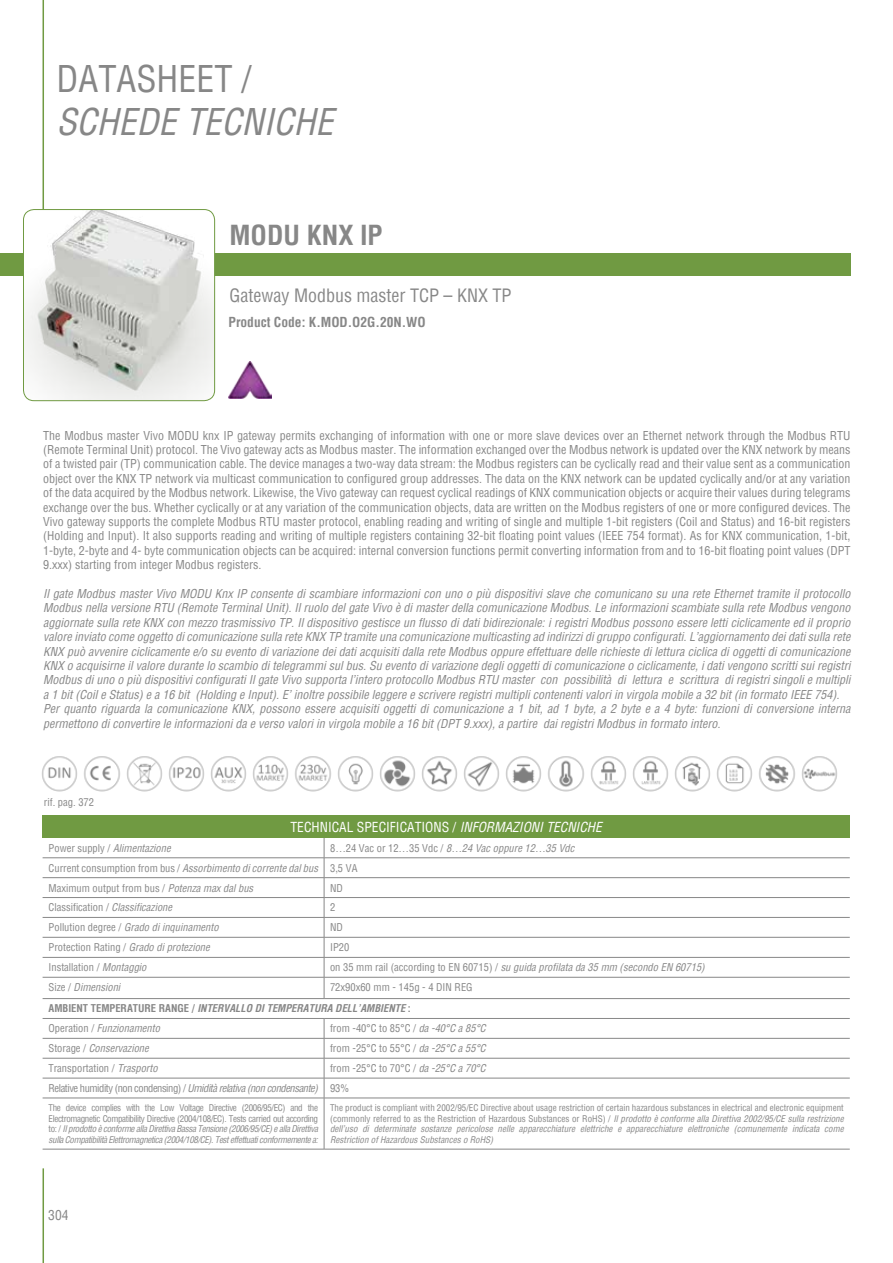
<style>
.page{position:relative;width:893px;height:1263px;background:#fff}
.page>*{position:absolute;margin:0;border:0;box-sizing:border-box;transform-origin:0 0}
.t1{font:italic condensed 36px "Helvetica";color:#878787}
.t2{font:condensed 36px "Helvetica";color:#878787}
.t3{font:700 condensed 27px "Helvetica";color:#878787}
.t4{font:condensed 18px "Helvetica";color:#878787}
.t5{font:condensed 13.5px "Helvetica";color:#fff}
.t6{font:700 condensed 13.5px "Helvetica";color:#878787}
.t7{font:condensed 13.5px "Helvetica";color:#878787}
.t8{font:italic condensed 12px/14.4px "Helvetica";color:#878787}
.t9{font:condensed 12px/14.4px "Helvetica";color:#878787;text-align:justify}
.t10{font:condensed 10.5px/20px "Helvetica";color:#878787}
.t11{font:italic condensed 10.5px "Helvetica";color:#878787}
.t12{font:condensed 10.5px/20px "Helvetica";letter-spacing:-.04em;color:#878787}
.t13{font:italic 700 condensed 10.5px/21.3px "Helvetica";color:#878787}
.t14{font:italic condensed 9px/10.8px "Helvetica";letter-spacing:-.02em;color:#878787;text-align:justify}
.s1{font-style:italic}
.s2{font-style:normal}
.s3{font-weight:400;font-style:normal}
</style>
<div class="page">
<hr style="left:43px;top:1168px;width:1px;height:95px;background:#709a42">
<div style="left:0;top:253px;width:850px;height:22px;background:#709a42"></div>
<hr style="left:43px;top:0;width:1px;height:264px;background:#709a42">
<img style="left:23px;top:210px;width:192px;height:191px">
<div style="left:23px;top:209px;width:192px;height:192px;border:1px solid #709a42;border-radius:11px"></div>
<img style="left:42px;top:756px;width:795px;height:36px">
<img style="left:229px;top:361px;width:42px;height:37px">
<div style="left:43px;top:816px;width:807px;height:22px;background:#709a42"></div>
<hr style="left:43px;top:857px;width:281px;height:1px;background:#878787">
<hr style="left:324px;top:857px;width:526px;height:1px;background:#878787">
<hr style="left:43px;top:877px;width:281px;height:1px;background:#878787">
<hr style="left:324px;top:877px;width:526px;height:1px;background:#878787">
<hr style="left:43px;top:897px;width:281px;height:1px;background:#878787">
<hr style="left:324px;top:897px;width:526px;height:1px;background:#878787">
<hr style="left:43px;top:917px;width:281px;height:1px;background:#878787">
<hr style="left:324px;top:917px;width:526px;height:1px;background:#878787">
<hr style="left:43px;top:937px;width:281px;height:1px;background:#878787">
<hr style="left:324px;top:937px;width:526px;height:1px;background:#878787">
<hr style="left:43px;top:957px;width:281px;height:1px;background:#878787">
<hr style="left:324px;top:957px;width:526px;height:1px;background:#878787">
<hr style="left:43px;top:977px;width:281px;height:1px;background:#878787">
<hr style="left:324px;top:977px;width:526px;height:1px;background:#878787">
<svg style="left:324px;top:838px;width:1px;height:160px"></svg>
<hr style="left:43px;top:998px;width:281px;height:1px;background:#878787">
<hr style="left:324px;top:998px;width:526px;height:1px;background:#878787">
<hr style="left:43px;top:1018px;width:281px;height:1px;background:#878787">
<hr style="left:324px;top:1018px;width:526px;height:1px;background:#878787">
<hr style="left:43px;top:1038px;width:281px;height:1px;background:#878787">
<hr style="left:324px;top:1038px;width:526px;height:1px;background:#878787">
<hr style="left:43px;top:1058px;width:281px;height:1px;background:#878787">
<hr style="left:324px;top:1058px;width:526px;height:1px;background:#878787">
<hr style="left:43px;top:1078px;width:281px;height:1px;background:#878787">
<hr style="left:324px;top:1078px;width:526px;height:1px;background:#878787">
<svg style="left:324px;top:1019px;width:1px;height:79px"></svg>
<hr style="left:43px;top:1098px;width:281px;height:1px;background:#878787">
<hr style="left:324px;top:1098px;width:526px;height:1px;background:#878787">
<hr style="left:324px;top:1098px;width:1px;height:51px;background:#878787">
<hr style="left:43px;top:1149px;width:281px;height:1px;background:#878787">
<hr style="left:324px;top:1149px;width:526px;height:1px;background:#878787">
<h1 class="t2" style="left:56px;top:55px;width:197px">DATASHEET /</h1>
<h1 class="t1" style="left:56px;top:99px;width:279px">SCHEDE TECNICHE</h1>
<h2 class="t3" style="left:230px;top:217px;width:155px">MODU KNX IP</h2>
<h3 class="t4" style="left:230px;top:283px;width:283px">Gateway Modbus master TCP – KNX TP</h3>
<p class="t6" style="left:229px;top:313px;width:199px">Product Code: K.MOD.O2G.20N.WO</p>
<p class="t9" style="left:43px;top:428px;width:809px">The Modbus master Vivo MODU knx IP gateway permits exchanging of information with one or more slave devices over an Ethernet network through the Modbus RTU (Remote Terminal Unit) protocol. The Vivo gateway acts as Modbus master. The information exchanged over the Modbus network is updated over the KNX network by means of a twisted pair (TP) communication cable. The device manages a two-way data stream: the Modbus registers can be cyclically read and their value sent as a communication object over the KNX TP network via multicast communication to configured group addresses. The data on the KNX network can be updated cyclically and/or at any variation of the data acquired by the Modbus network. Likewise, the Vivo gateway can request cyclical readings of KNX communication objects or acquire their values during telegrams exchange over the bus. Whether cyclically or at any variation of the communication objects, data are written on the Modbus registers of one or more configured devices. The Vivo gateway supports the complete Modbus RTU master protocol, enabling reading and writing of single and multiple 1-bit registers (Coil and Status) and 16-bit registers (Holding and Input). It also supports reading and writing of multiple registers containing 32-bit floating point values (IEEE 754 format). As for KNX communication, 1-bit, 1-byte, 2-byte and 4- byte communication objects can be acquired: internal conversion functions permit converting information from and to 16-bit floating point values (DPT 9.xxx) starting from integer Modbus registers.</p>
<p class="t8" style="left:43px;top:586px;width:809px">Il gate Modbus master Vivo MODU Knx IP consente di scambiare informazioni con uno o più dispositivi slave che comunicano su una rete Ethernet tramite il protocollo Modbus nella versione RTU (Remote Terminal Unit). Il ruolo del gate Vivo è di master della comunicazione Modbus. Le informazioni scambiate sulla rete Modbus vengono aggiornate sulla rete KNX con mezzo trasmissivo TP. Il dispositivo gestisce un flusso di dati bidirezionale: i registri Modbus possono essere letti ciclicamente ed il proprio valore inviato come oggetto di comunicazione sulla rete KNX TP tramite una comunicazione multicasting ad indirizzi di gruppo configurati. L’aggiornamento dei dati sulla rete KNX può avvenire ciclicamente e/o su evento di variazione dei dati acquisiti dalla rete Modbus oppure effettuare delle richieste di lettura ciclica di oggetti di comunicazione KNX o acquisirne il valore durante lo scambio di telegrammi sul bus. Su evento di variazione degli oggetti di comunicazione o ciclicamente, i dati vengono scritti sui registri Modbus di uno o più dispositivi configurati Il gate Vivo supporta l’intero protocollo Modbus RTU master con possibilità di lettura e scrittura di registri singoli e multipli a 1 bit (Coil e Status) e a 16 bit (Holding e Input). E’ inoltre possibile leggere e scrivere registri multipli contenenti valori in virgola mobile a 32 bit (in formato IEEE 754).<br>Per quanto riguarda la comunicazione KNX, possono essere acquisiti oggetti di comunicazione a 1 bit, ad 1 byte, a 2 byte e a 4 byte: funzioni di conversione interna permettono di convertire le informazioni da e verso valori in virgola mobile a 16 bit (DPT 9.xxx), a partire dai registri Modbus in formato intero.</p>
<p class="t10" style="left:44px;top:792px;width:52px">rif. pag. 372</p>
<p class="t5" style="left:290px;top:818px;width:313px">TECHNICAL SPECIFICATIONS / <span class="s1">INFORMAZIONI TECNICHE</span></p>
<p class="t11" style="left:49px;top:841px;width:124px"><span class="s2">Power supply /</span> Alimentazione</p>
<p class="t10" style="left:49px;top:838px;width:527px;text-indent:281px">8…24 Vac or 12…35 Vdc / <span class="s1">8…24 Vac oppure 12…35 Vdc<br></span>Current consumption from bus / <span class="s1">Assorbimento di corrente dal bus</span> 3,5 VA<br>Maximum output from bus / <span class="s1">Potenza max dal bus</span></p>
<p class="t10" style="left:330px;top:877px;width:14px">ND</p>
<p class="t10" style="left:49px;top:897px;width:125px">Classification / <span class="s1">Classificazione</span></p>
<p class="t10" style="left:330px;top:897px;width:7px">2</p>
<p class="t11" style="left:49px;top:921px;width:172px"><span class="s2">Pollution degree /</span> Grado di inquinamento</p>
<p class="t10" style="left:330px;top:917px;width:14px">ND</p>
<p class="t10" style="left:49px;top:937px;width:163px">Protection Rating / <span class="s1">Grado di protezione</span></p>
<p class="t10" style="left:330px;top:937px;width:21px">IP20</p>
<p class="t10" style="left:49px;top:957px;width:99px">Installation / <span class="s1">Montaggio</span></p>
<p class="t11" style="left:330px;top:961px;width:376px"><span class="s2">on 35 mm rail (according to EN 60715) /</span> su guida profilata da 35 mm (secondo EN 60715)</p>
<p class="t11" style="left:49px;top:980px;width:73px"><span class="s2">Size /</span> Dimensioni</p>
<p class="t13" style="left:49px;top:977px;width:426px;text-indent:281px"><span class="s3">72x90x60 mm - 145g - 4 DIN REG<br></span><span class="s2">AMBIENT TEMPERATURE RANGE /</span> INTERVALLO DI TEMPERATURA DELL’AMBIENTE <span class="s2">:</span></p>
<p class="t11" style="left:49px;top:1022px;width:113px"><span class="s2">Operation /</span> Funzionamento</p>
<p class="t10" style="left:330px;top:1018px;width:157px">from -40°C to 85°C / <span class="s1">da -40°C a 85°C</span></p>
<p class="t11" style="left:49px;top:1041px;width:102px"><span class="s2">Storage /</span> Conservazione</p>
<p class="t10" style="left:330px;top:1038px;width:157px">from -25°C to 55°C / <span class="s1">da -25°C a 55°C</span></p>
<p class="t10" style="left:49px;top:1058px;width:111px">Transportation / <span class="s1">Trasporto</span></p>
<p class="t12" style="left:49px;top:1058px;width:439px;text-indent:281px">from -25°C to 70°C / <span class="s1">da -25°C a 70°C<br></span>Relative humidity (non condensing) / <span class="s1">Umidità relativa (non condensante)</span> 93%</p>
<p class="t14" style="left:49px;top:1102px;width:271px"><span class="s2">The device complies with the Low Voltage Directive (2006/95/EC) and the Electromagnetic Compatibility Directive (2004/108/EC). Tests carried out according to: /</span> Il prodotto è conforme alla Direttiva Bassa Tensione (2006/95/CE) e alla Direttiva sulla Compatibilità Elettromagnetica (2004/108/CE). Test effettuati conformemente a:</p>
<p class="t14" style="left:330px;top:1102px;width:515px"><span class="s2">The product is compliant with 2002/95/EC Directive about usage restriction of certain hazardous substances in electrical and electronic equipment (commonly referred to as the Restriction of Hazardous Substances or RoHS) /</span> Il prodotto è conforme alla Direttiva 2002/95/CE sulla restrizione dell’uso di determinate sostanze pericolose nelle apparecchiature elettriche e apparecchiature elettroniche (comunemente indicata come Restriction of Hazardous Substances o RoHS)</p>
<p class="t7" style="left:48px;top:1207px;width:22px">304</p>
</div>
